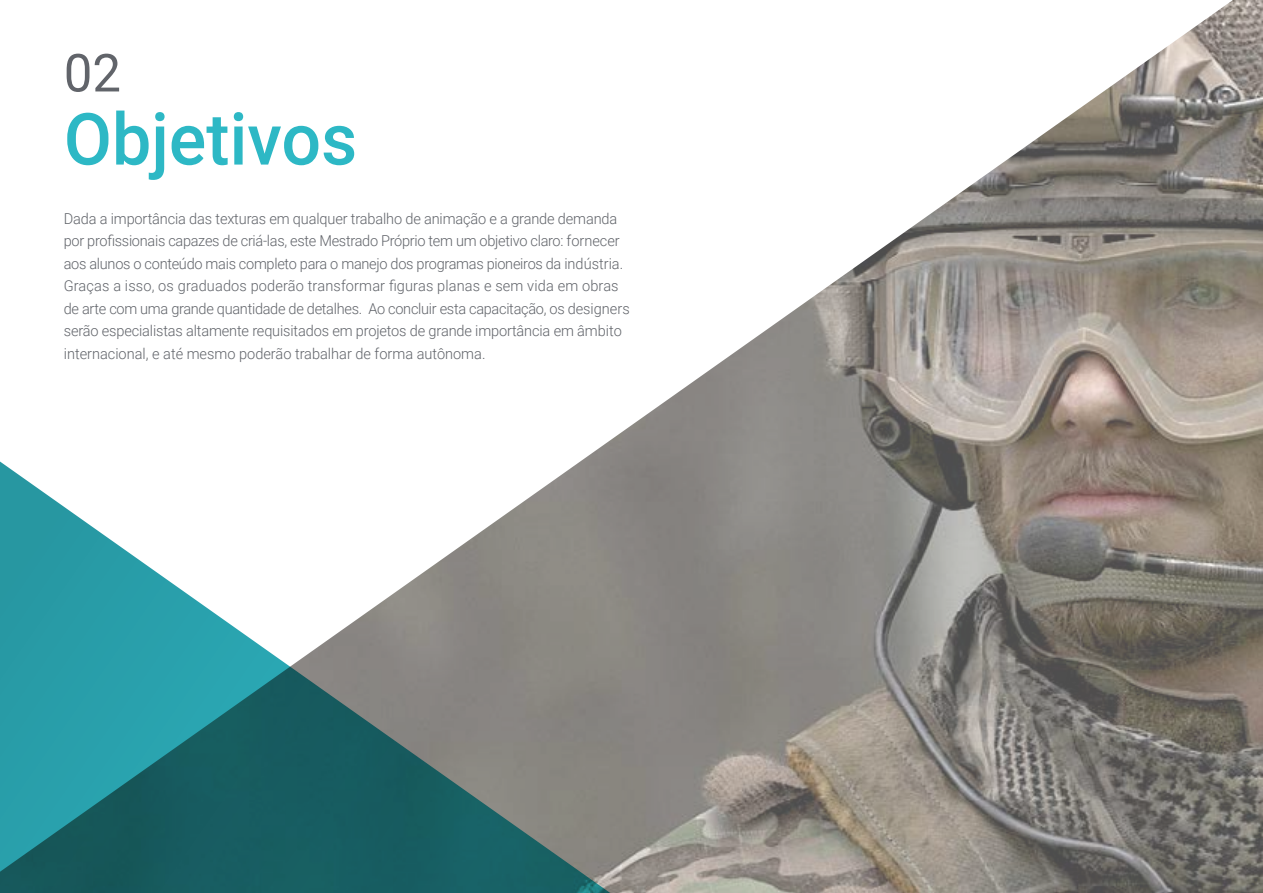
<style>
.page{position:relative;width:1263px;height:893px;background:#fff}
.page>*{position:absolute;margin:0;border:0;box-sizing:border-box;transform-origin:0 0}
.t1{font:500 72px "Roboto";color:#2db8c5}
.t2{font:52.5px "Roboto";color:#61646a}
.t3{font:300 15px/22.5px "Roboto";letter-spacing:-.01em;color:#61646a}
</style>
<div class="page">
<img style="left:602px;top:0;width:661px;height:893px">
<svg style="left:0;top:446px;width:640px;height:447px"></svg>
<h2 class="t2" style="left:64px;top:36px;width:59px">02</h2>
<h1 class="t1" style="left:64px;top:89px;width:295px">Objetivos</h1>
<p class="t3" style="left:64px;top:207px;width:567px">Dada a importância das texturas em qualquer trabalho de animação e a grande demanda por profissionais capazes de criá-las, este Mestrado Próprio tem um objetivo claro: fornecer aos alunos o conteúdo mais completo para o manejo dos programas pioneiros da indústria.<br>Graças a isso, os graduados poderão transformar figuras planas e sem vida em obras de arte com uma grande quantidade de detalhes. Ao concluir esta capacitação, os designers serão especialistas altamente requisitados em projetos de grande importância em âmbito internacional, e até mesmo poderão trabalhar de forma autônoma.</p>
</div>
